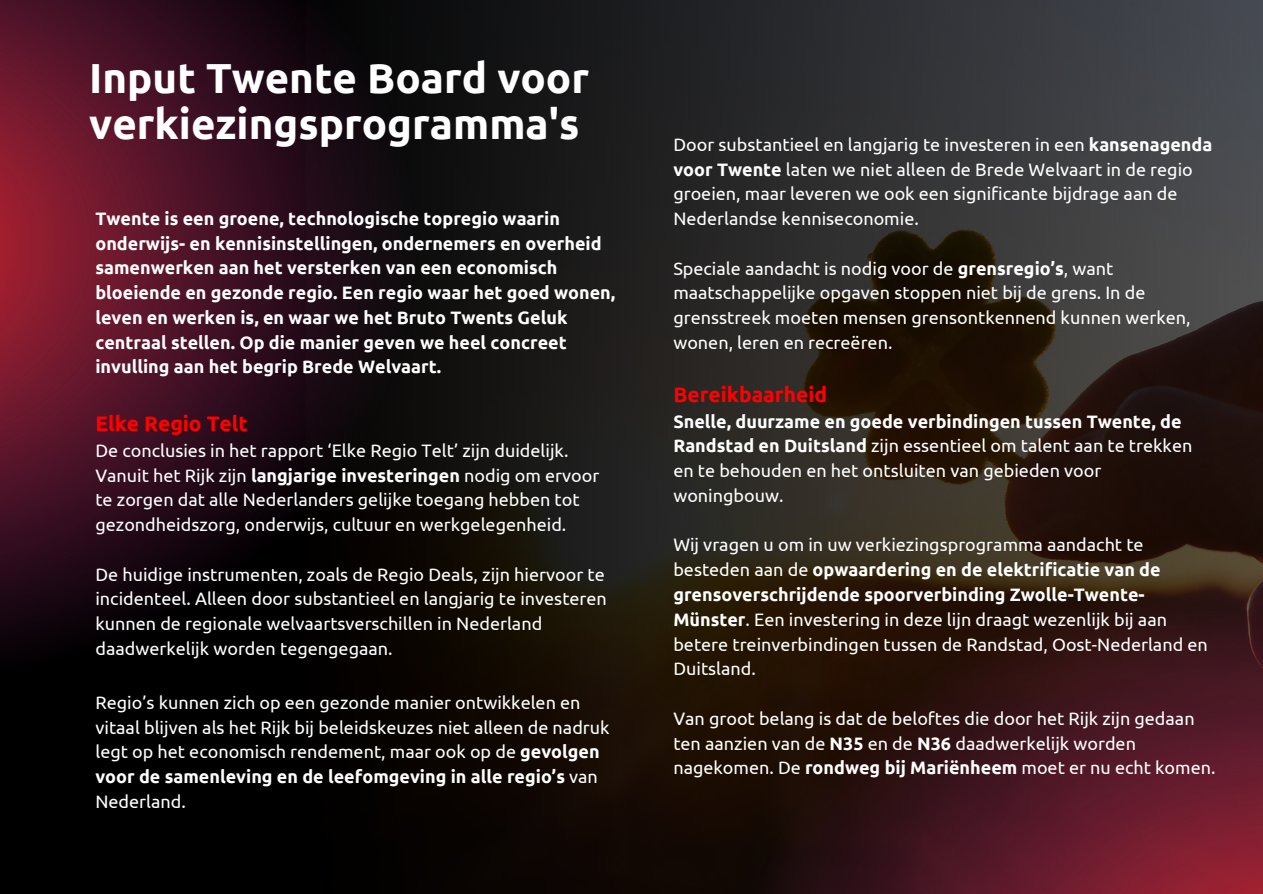
<style>
.page{position:relative;width:1263px;height:894px;background:#fff}
.page>*{position:absolute;margin:0;border:0;box-sizing:border-box;transform-origin:0 0}
.t1{font:700 42px/46px "Ubuntu";color:#fff}
.t2{font:700 21px "Ubuntu";color:#f00}
.t3{font:18px/24.8px "Ubuntu";color:#fff}
.t4{font:700 18px/24.8px "Ubuntu";color:#fff}
.s1{font-weight:700}
</style>
<div class="page">
<div style="left:0;top:0;width:1263px;height:893px;background:#000"></div>
<img style="left:420px;top:0;width:843px;height:893px">
<img style="left:0;top:0;width:420px;height:671px">
<img style="left:645px;top:379px;width:618px;height:514px">
<p class="t1" style="left:89px;top:54px;width:501px">Input Twente Board voor verkiezingsprogramma's</p>
<p class="t4" style="left:95px;top:206px;width:521px">Twente is een groene, technologische topregio waarin onderwijs- en kennisinstellingen, ondernemers en overheid samenwerken aan het versterken van een economisch bloeiende en gezonde regio. Een regio waar het goed wonen, leven en werken is, en waar we het Bruto Twents Geluk centraal stellen. Op die manier geven we heel concreet invulling aan het begrip Brede Welvaart.</p>
<p class="t2" style="left:95px;top:411px;width:154px">Elke Regio Telt</p>
<p class="t3" style="left:95px;top:437px;width:505px">De conclusies in het rapport ‘Elke Regio Telt’ zijn duidelijk.<br>Vanuit het Rijk zijn <span class="s1">langjarige investeringen</span> nodig om ervoor te zorgen dat alle Nederlanders gelijke toegang hebben tot gezondheidszorg, onderwijs, cultuur en werkgelegenheid.</p>
<p class="t3" style="left:95px;top:561px;width:513px">De huidige instrumenten, zoals de Regio Deals, zijn hiervoor te incidenteel. Alleen door substantieel en langjarig te investeren kunnen de regionale welvaartsverschillen in Nederland daadwerkelijk worden tegengegaan.</p>
<p class="t3" style="left:95px;top:689px;width:516px">Regio’s kunnen zich op een gezonde manier ontwikkelen en vitaal blijven als het Rijk bij beleidskeuzes niet alleen de nadruk legt op het economisch rendement, maar ook op de <span class="s1">gevolgen voor de samenleving en de leefomgeving in alle regio’s</span> van Nederland.</p>
<p class="t3" style="left:673px;top:132px;width:540px">Door substantieel en langjarig te investeren in een <span class="s1">kansenagenda voor Twente</span> laten we niet alleen de Brede Welvaart in de regio groeien, maar leveren we ook een significante bijdrage aan de Nederlandse kenniseconomie.</p>
<p class="t3" style="left:673px;top:255px;width:519px">Speciale aandacht is nodig voor de <span class="s1">grensregio’s</span>, want maatschappelijke opgaven stoppen niet bij de grens. In de grensstreek moeten mensen grensontkennend kunnen werken, wonen, leren en recreëren.</p>
<p class="t2" style="left:673px;top:382px;width:155px">Bereikbaarheid</p>
<p class="t3" style="left:673px;top:408px;width:520px"><span class="s1">Snelle, duurzame en goede verbindingen tussen Twente, de Randstad en Duitsland</span> zijn essentieel om talent aan te trekken en te behouden en het ontsluiten van gebieden voor woningbouw.</p>
<p class="t3" style="left:673px;top:532px;width:536px">Wij vragen u om in uw verkiezingsprogramma aandacht te besteden aan de <span class="s1">opwaardering en de elektrificatie van de grensoverschrijdende spoorverbinding Zwolle-Twente-Münster</span>. Een investering in deze lijn draagt wezenlijk bij aan betere treinverbindingen tussen de Randstad, Oost-Nederland en Duitsland.</p>
<p class="t3" style="left:673px;top:705px;width:544px">Van groot belang is dat de beloftes die door het Rijk zijn gedaan ten aanzien van de <span class="s1">N35</span> en de <span class="s1">N36</span> daadwerkelijk worden nagekomen. De <span class="s1">rondweg bij Mariënheem</span> moet er nu echt komen.</p>
</div>
